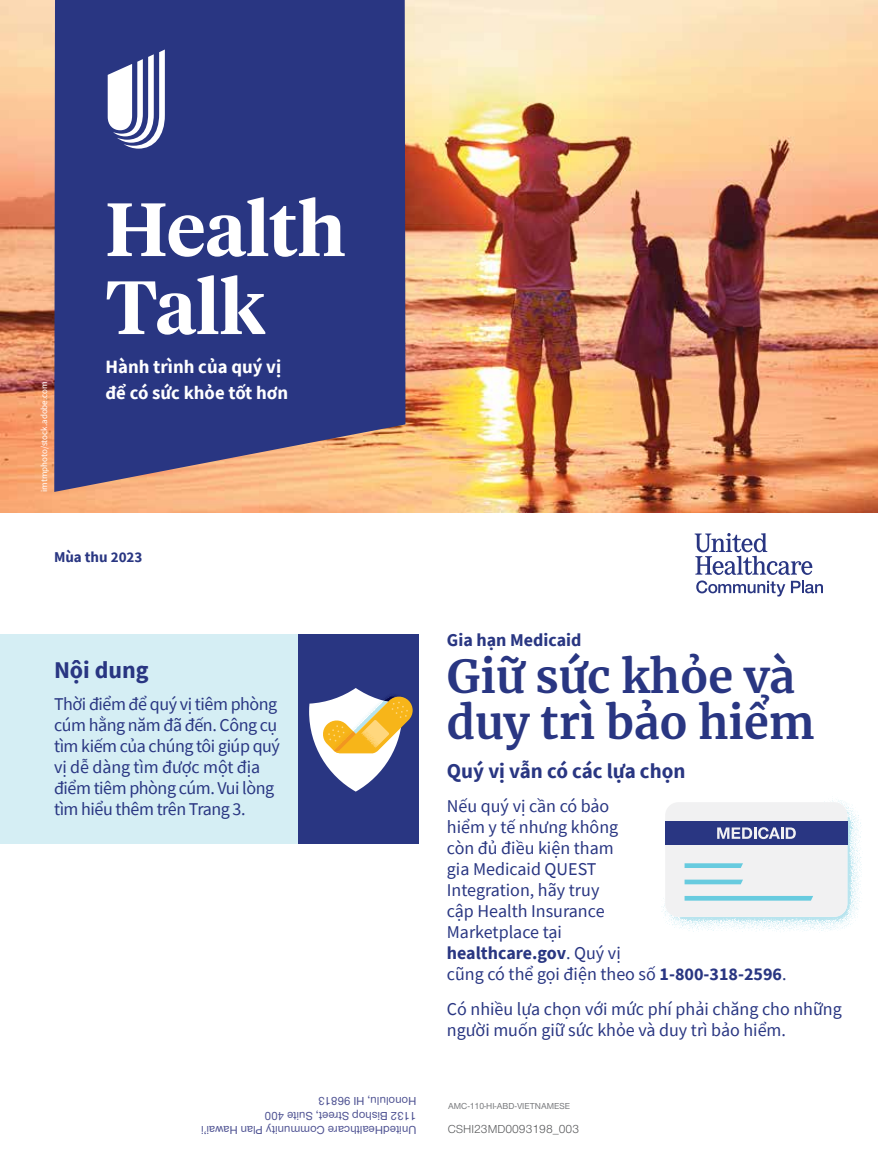
<style>
.page{position:relative;width:878px;height:1161px;background:#fff}
.page>*{position:absolute;margin:0;border:0;box-sizing:border-box;transform-origin:0 0}
.t1{font:600 75px/78px "UHC Serif Headline";color:#fff}
.Hed_serif_secondary_AMC{font:700 45px/46.5px "Merriweather";color:#293682}
.Sidebar_head_AMC{font:700 24px "Source Sans Pro";color:#293682}
.Deck_AMC{font:700 21px "Source Sans Pro";color:#293682}
.t2{font:700 18.75px/25.5px "Source Sans Pro";color:#fff}
.Sans_no_indent_AMC{font:18px/21px "Source Sans Pro";color:#293682}
.Sans_no_indent_AMC-2{font:18px/21px "Source Sans Pro";letter-spacing:-.025em;color:#293682}
.tag_category_AMC{font:700 18px "Source Sans Pro";color:#293682}
.t3{font:700 15px "Source Sans Pro";color:#293682}
.t4{font:500 12px "UHC Sans";color:#4e5292}
.t5{font:12px "UHC Sans";color:#58595b}
.Legal_language_AMC{font:9px "Source Sans Pro";color:#fff}
.t6{font:500 9px "UHC Sans";color:#797a7d}
.s1{font-weight:700}
</style>
<div class="page">
<svg style="left:694px;top:533px;width:129px;height:64px"></svg>
<img style="left:0;top:0;width:878px;height:513px">
<svg style="left:54px;top:0;width:351px;height:492px;background:#383f82"></svg>
<svg style="left:108px;top:50px;width:57px;height:99px"></svg>
<div style="left:0;top:634px;width:418px;height:210px;background:#d5eef4"></div>
<div style="left:298px;top:634px;width:120px;height:210px;background:#293682"></div>
<svg style="left:309px;top:688px;width:103px;height:104px"></svg>
<svg style="left:661px;top:800px;width:201px;height:132px"></svg>
<p class="Legal_language_AMC" style="left:38px;top:492px;width:112px;rotate:-90deg">imtmphoto/stock.adobe.com</p>
<p class="t1" style="left:106px;top:187px;width:241px">Health<br>Talk</p>
<p class="t2" style="left:106px;top:354px;width:184px">Hành trình của quý vị để có sức khỏe tốt hơn</p>
<p class="t3" style="left:54px;top:547px;width:90px">Mùa thu 2023</p>
<p class="Sidebar_head_AMC" style="left:54px;top:654px;width:96px">Nội dung</p>
<p class="Sans_no_indent_AMC-2" style="left:54px;top:693px;width:227px">Thời điểm để quý vị tiêm phòng cúm hằng năm đã đến. Công cụ tìm kiếm của chúng tôi giúp quý vị dễ dàng tìm được một địa điểm tiêm phòng cúm. Vui lòng tìm hiểu thêm trên Trang 3.</p>
<p class="t4" style="left:416px;top:1109px;width:99px;rotate:-180deg">Honolulu, HI 96813</p>
<p class="t4" style="left:416px;top:1124px;width:153px;rotate:-180deg">1132 Bishop Street, Suite 400</p>
<p class="t4" style="left:416px;top:1138px;width:217px;rotate:-180deg">UnitedHealthcare Community Plan Hawai’i</p>
<p class="tag_category_AMC" style="left:447px;top:628px;width:136px">Gia hạn Medicaid</p>
<p class="Hed_serif_secondary_AMC" style="left:447px;top:652px;width:369px">Giữ sức khỏe và duy trì bảo hiểm</p>
<p class="Deck_AMC" style="left:447px;top:757px;width:240px">Quý vị vẫn có các lựa chọn</p>
<p class="Sans_no_indent_AMC" style="left:447px;top:796px;width:341px">Nếu quý vị cần có bảo<br>hiểm y tế nhưng không<br>còn đủ điều kiện tham<br>gia Medicaid QUEST<br>Integration, hãy truy<br>cập Health Insurance<br>Marketplace tại<br><span class="s1">healthcare.gov</span>. Quý vị<br>cũng có thể gọi điện theo số <span class="s1">1-800-318-2596</span>.</p>
<p class="Sans_no_indent_AMC" style="left:447px;top:998px;width:396px">Có nhiều lựa chọn với mức phí phải chăng cho những người muốn giữ sức khỏe và duy trì bảo hiểm.</p>
<p class="t6" style="left:448px;top:1100px;width:123px">AMC-110-HI-ABD-VIETNAMESE</p>
<p class="t5" style="left:448px;top:1121px;width:133px">CSHI23MD0093198_003</p>
</div>
